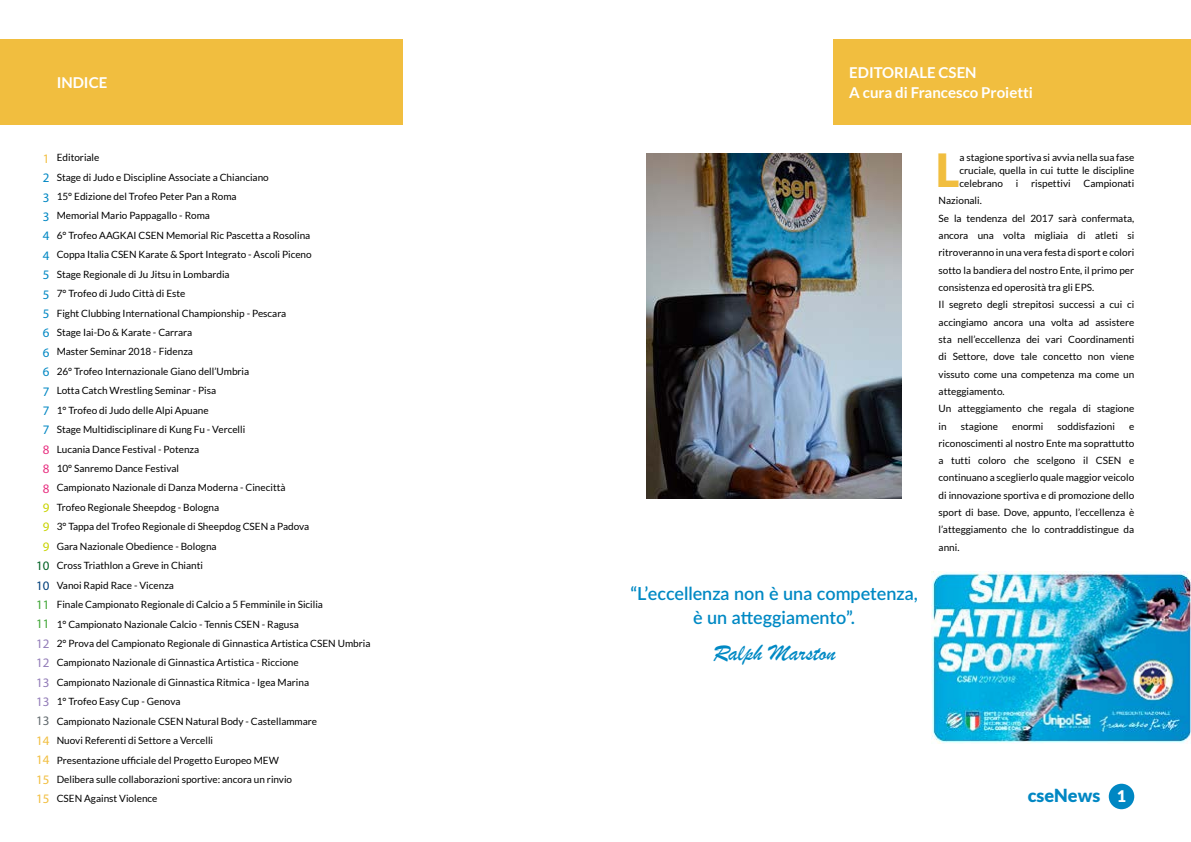
<style>
.page{position:relative;width:1191px;height:842px;background:#fff}
.page>*{position:absolute;margin:0;border:0;box-sizing:border-box;transform-origin:0 0}
.t1{font:900 45.7px "Lato";color:#f1be3f}
.t2{font:24px "Brush Script";color:#0089c4}
.t3{font:600 18px/24px "Lato";color:#0089c4;text-align:center}
.t4{font:900 18px "Lato";color:#0087c3}
.t5{font:700 15px/20px "Lato";color:#fff}
.t6{font:13px/19.4px "Myriad Pro";color:#0087c3;text-align:justify}
.t7{font:13px/19.4px "Myriad Pro";color:#f1be3f;text-align:justify}
.t8{font:13px/19.4px "Myriad Pro";color:#927cb8;text-align:justify}
.t9{font:13px/19.4px "Myriad Pro";color:#3fa535}
.t10{font:13px/19.4px "Myriad Pro";color:#e83181;text-align:justify}
.t11{font:13px/19.4px "Myriad Pro";color:#c8d300;text-align:justify}
.t12{font:13px "Myriad Pro";color:#006124}
.t13{font:13px "Myriad Pro";color:#003f7a}
.t14{font:13px "Myriad Pro";color:#626a6e}
.t15{font:10px/19.4px "Lato";color:#000}
.s1{font-size:16px;color:#fff}
</style>
<div class="page">
<div style="left:833px;top:40px;width:358px;height:85px;background:#f1be3f"></div>
<div style="left:0;top:40px;width:402px;height:85px;background:#f1be3f"></div>
<img style="left:646px;top:153px;width:255px;height:345px">
<img style="left:931px;top:572px;width:260px;height:172px">
<div style="left:1108px;top:784px;width:26px;height:25px;background:#0087c3;border-radius:50%"></div>
<h3 class="t5" style="left:57px;top:73px;width:52px">INDICE</h3>
<h3 class="t5" style="left:849px;top:63px;width:185px">EDITORIALE CSEN<br>A cura di Francesco Proietti</h3>
<p class="t15" style="left:57px;top:148px;width:315px">Editoriale<br>Stage di Judo e Discipline Associate a Chianciano<br>15° Edizione del Trofeo Peter Pan a Roma<br>Memorial Mario Pappagallo - Roma<br>6° Trofeo AAGKAI CSEN Memorial Ric Pascetta a Rosolina<br>Coppa Italia CSEN Karate &amp; Sport Integrato - Ascoli Piceno<br>Stage Regionale di Ju Jitsu in Lombardia<br>7° Trofeo di Judo Città di Este<br>Fight Clubbing International Championship - Pescara<br>Stage Iai-Do &amp; Karate - Carrara<br>Master Seminar 2018 - Fidenza<br>26° Trofeo Internazionale Giano dell’Umbria<br>Lotta Catch Wrestling Seminar - Pisa<br>1° Trofeo di Judo delle Alpi Apuane<br>Stage Multidisciplinare di Kung Fu - Vercelli<br>Lucania Dance Festival - Potenza<br>10° Sanremo Dance Festival<br>Campionato Nazionale di Danza Moderna - Cinecittà<br>Trofeo Regionale Sheepdog - Bologna<br>3° Tappa del Trofeo Regionale di Sheepdog CSEN a Padova<br>Gara Nazionale Obedience - Bologna<br>Cross Triathlon a Greve in Chianti<br>Vanoi Rapid Race - Vicenza<br>Finale Campionato Regionale di Calcio a 5 Femminile in Sicilia<br>1° Campionato Nazionale Calcio - Tennis CSEN - Ragusa<br>2° Prova del Campionato Regionale di Ginnastica Artistica CSEN Umbria Campionato Nazionale di Ginnastica Artistica - Riccione<br>Campionato Nazionale di Ginnastica Ritmica - Igea Marina<br>1° Trofeo Easy Cup - Genova<br>Campionato Nazionale CSEN Natural Body - Castellammare<br>Nuovi Referenti di Settore a Vercelli<br>Presentazione ufficiale del Progetto Europeo MEW<br>Delibera sulle collaborazioni sportive: ancora un rinvio<br>CSEN Against Violence</p>
<h1 class="t1" style="left:936px;top:144px;width:25px">L</h1>
<p class="t15" style="left:959px;top:151px;width:176px;line-height:13px;text-align:justify">a stagione sportiva si avvia nella sua fase cruciale, quella in cui tutte le discipline celebrano</p>
<h3 class="t7" style="left:43px;top:149px;width:8px">1</h3>
<h3 class="t6" style="left:43px;top:168px;width:8px">2<br>3<br>3<br>4<br>4<br>5<br>5<br>5<br>6<br>6<br>6<br>7<br>7<br>7</h3>
<h3 class="t10" style="left:43px;top:439px;width:8px">8<br>8<br>8</h3>
<h3 class="t11" style="left:43px;top:498px;width:8px">9<br>9<br>9</h3>
<h3 class="t12" style="left:36px;top:558px;width:15px">10</h3>
<h3 class="t13" style="left:36px;top:577px;width:15px">10</h3>
<h3 class="t9" style="left:36px;top:595px;width:15px">11<br>11</h3>
<h3 class="t8" style="left:36px;top:633px;width:15px">12<br>12<br>13<br>13</h3>
<h3 class="t14" style="left:36px;top:713px;width:15px">13</h3>
<h3 class="t7" style="left:36px;top:730px;width:15px">14<br>14<br>15<br>15</h3>
<p class="t15" style="left:1015px;top:174px;width:4px">i</p>
<p class="t15" style="left:1031px;top:174px;width:41px">rispettivi</p>
<p class="t15" style="left:1083px;top:174px;width:52px">Campionati</p>
<p class="t15" style="left:938px;top:192px;width:197px;line-height:17.3px">Nazionali.<br>Se la tendenza del 2017 sarà confermata, ancora una volta migliaia di atleti si ritroveranno in una vera festa di sport e colori sotto la bandiera del nostro Ente, il primo per consistenza ed operosità tra gli EPS.<br>Il segreto degli strepitosi successi a cui ci accingiamo ancora una volta ad assistere sta nell’eccellenza dei vari Coordinamenti di Settore, dove tale concetto non viene vissuto come una competenza ma come un atteggiamento.<br>Un atteggiamento che regala di stagione in</p>
<p class="t15" style="left:961px;top:416px;width:39px">stagione</p>
<p class="t15" style="left:1012px;top:416px;width:33px">enormi</p>
<p class="t15" style="left:1057px;top:416px;width:59px">soddisfazioni</p>
<p class="t15" style="left:938px;top:417px;width:197px;line-height:17.3px;text-align:justify;text-indent:190px">e riconoscimenti al nostro Ente ma soprattutto a tutti coloro che scelgono il CSEN e continuano a sceglierlo quale maggior veicolo di innovazione sportiva e di promozione dello sport di base. Dove, appunto, l’eccellenza è l’atteggiamento che lo contraddistingue da anni.</p>
<h3 class="t3" style="left:630px;top:581px;width:289px">“L’eccellenza non è una competenza, è un atteggiamento”.</h3>
<h2 class="t2" style="left:712px;top:638px;width:124px">Ralph Marston</h2>
<h3 class="t4" style="left:1027px;top:785px;width:100px">cseNews <span class="s1">1</span></h3>
</div>
